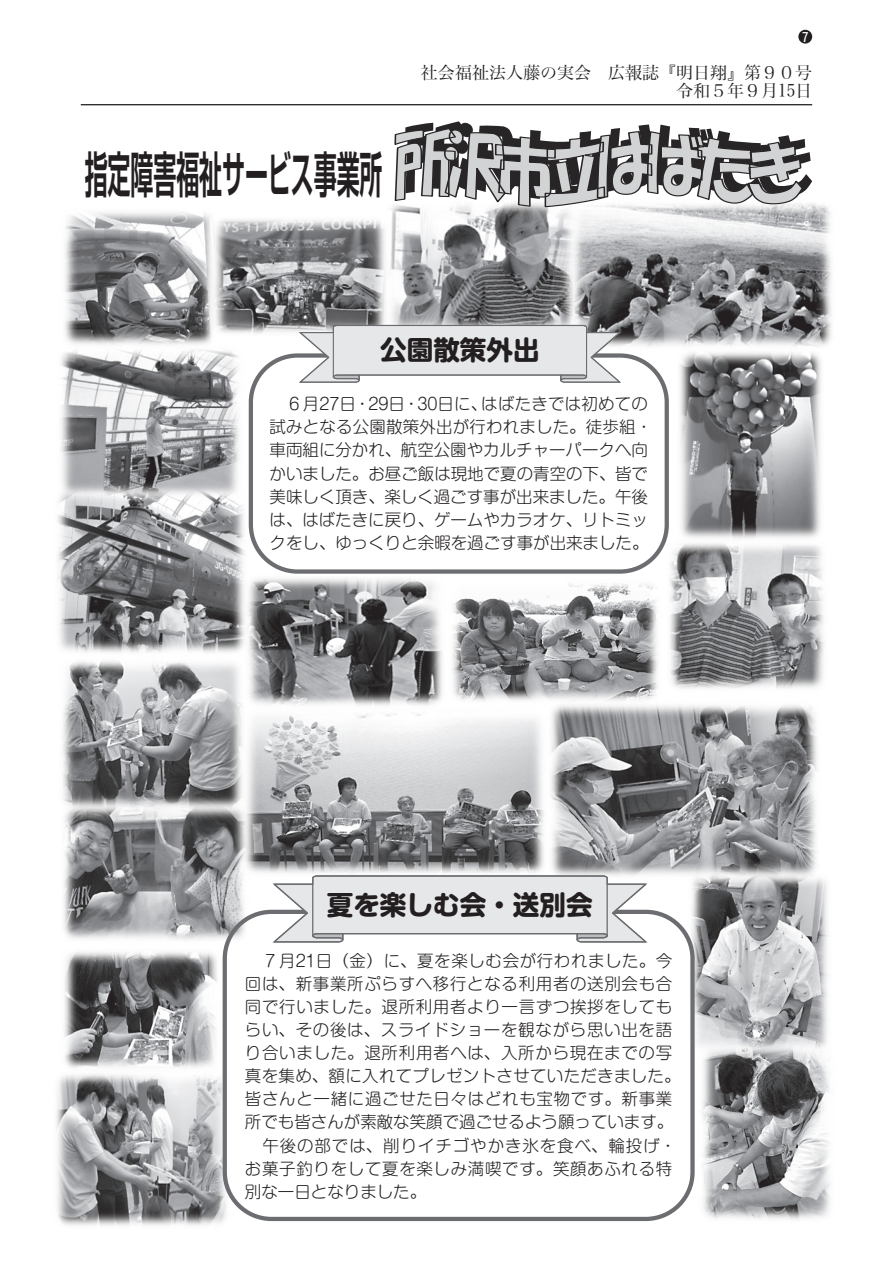
<style>
.page{position:relative;width:893px;height:1263px;background:#fff}
.page>*{position:absolute;margin:0;border:0;box-sizing:border-box;transform-origin:0 0}
.t1{font:700 48.9px "Shin Go Pro De";letter-spacing:-.005em;color:#231f20;scale:.47 1}
.t2{font:700 31.05px "Shin Go Pro De";letter-spacing:-.005em;color:#231f20;scale:.79 1}
.t3{font:700 26.55px "Shin M Go Pro";color:#231f20}
.t4{font:16.95px/18px "Hiragino Min W3 90 ms RKSJ H";color:#231f20;text-align:right}
.t5{font:300 16.5px/23.1px "Shin M Go Pro";letter-spacing:.04em;color:#231f20}
.t6{font:300 16.5px/23.1px "Shin M Go Pro";color:#231f20}
.t7{font:12.75px "Hiragino Kaku W5 90 ms RKSJ H";color:#fff}
</style>
<div class="page">
<img style="left:64px;top:212px;width:148px;height:133px">
<img style="left:212px;top:219px;width:172px;height:115px">
<img style="left:384px;top:208px;width:185px;height:116px">
<img style="left:569px;top:203px;width:263px;height:144px">
<img style="left:61px;top:350px;width:178px;height:137px">
<img style="left:680px;top:352px;width:141px;height:187px">
<img style="left:58px;top:487px;width:187px;height:166px">
<img style="left:248px;top:578px;width:194px;height:128px">
<img style="left:452px;top:584px;width:206px;height:117px">
<img style="left:670px;top:543px;width:154px;height:146px">
<img style="left:62px;top:661px;width:180px;height:141px">
<img style="left:64px;top:802px;width:185px;height:142px">
<img style="left:242px;top:713px;width:302px;height:164px">
<img style="left:551px;top:705px;width:266px;height:170px">
<img style="left:64px;top:952px;width:153px;height:116px">
<img style="left:687px;top:872px;width:141px;height:172px">
<img style="left:56px;top:1069px;width:175px;height:157px">
<img style="left:699px;top:1042px;width:131px;height:178px">
<hr style="left:81px;top:104px;width:731px;height:1px;background:#231f20">
<div style="left:798px;top:30px;width:14px;height:14px;background:#231f20;border-radius:50%"></div>
<svg style="left:393px;top:121px;width:419px;height:87px"></svg>
<div style="left:223px;top:910px;width:472px;height:311px;border:4px solid #6c6d70;border-radius:47px"></div>
<svg style="left:271px;top:875px;width:378px;height:68px"></svg>
<hr style="left:312px;top:884px;width:1px;height:52px;background:#6c6d70">
<hr style="left:607px;top:884px;width:1px;height:52px;background:#6c6d70">
<div style="left:249px;top:353px;width:420px;height:221px;border:4px solid #6c6d70;border-radius:47px"></div>
<svg style="left:297px;top:324px;width:326px;height:59px;background:#dcddde"></svg>
<hr style="left:333px;top:333px;width:1px;height:44px;background:#6c6d70">
<hr style="left:586px;top:333px;width:1px;height:44px;background:#6c6d70">
<p class="t7" style="left:802px;top:31px;width:8px">7</p>
<h2 class="t2" style="left:63px;top:131px;width:402px">指定障害福祉サービス事業所</h2>
<h1 class="t1" style="left:85px;top:134px;width:635px">指定障害福祉サービス事業所</h1>
<p class="t4" style="left:421px;top:64px;width:393px">社会福祉法人藤の実会　広報誌『明日翔』第９０号令和５年９月15日</p>
<h3 class="t3" style="left:380px;top:329px;width:161px">公園散策外出</h3>
<p class="t6" style="left:270px;top:390px;width:384px">　６月27日・29日・30日に、はばたきでは初めての試みとなる公園散策外出が行われました。徒歩組・車両組に分かれ、航空公園やカルチャーパークへ向かいました。お昼ご飯は現地で夏の青空の下、皆で美味しく頂き、楽しく過ごす事が出来ました。午後は、はばたきに戻り、ゲームやカラオケ、リトミックをし、ゆっくりと余暇を過ごす事が出来ました。</p>
<h3 class="t3" style="left:327px;top:883px;width:267px">夏を楽しむ会・送別会</h3>
<p class="t5" style="left:245px;top:947px;width:437px">　７月21日（金）に、夏を楽しむ会が行われました。今回は、新事業所ぷらすへ移行となる利用者の送別会も合同で行いました。退所利用者より一言ずつ挨拶をしてもらい、その後は、スライドショーを観ながら思い出を語り合いました。退所利用者へは、入所から現在までの写真を集め、額に入れてプレゼントさせていただきました。皆さんと一緒に過ごせた日々はどれも宝物です。新事業所でも皆さんが素敵な笑顔で過ごせるよう願っています。　午後の部では、削りイチゴやかき氷を食べ、輪投げ・お菓子釣りをして夏を楽しみ満喫です。笑顔あふれる特別な一日となりました。</p>
</div>
